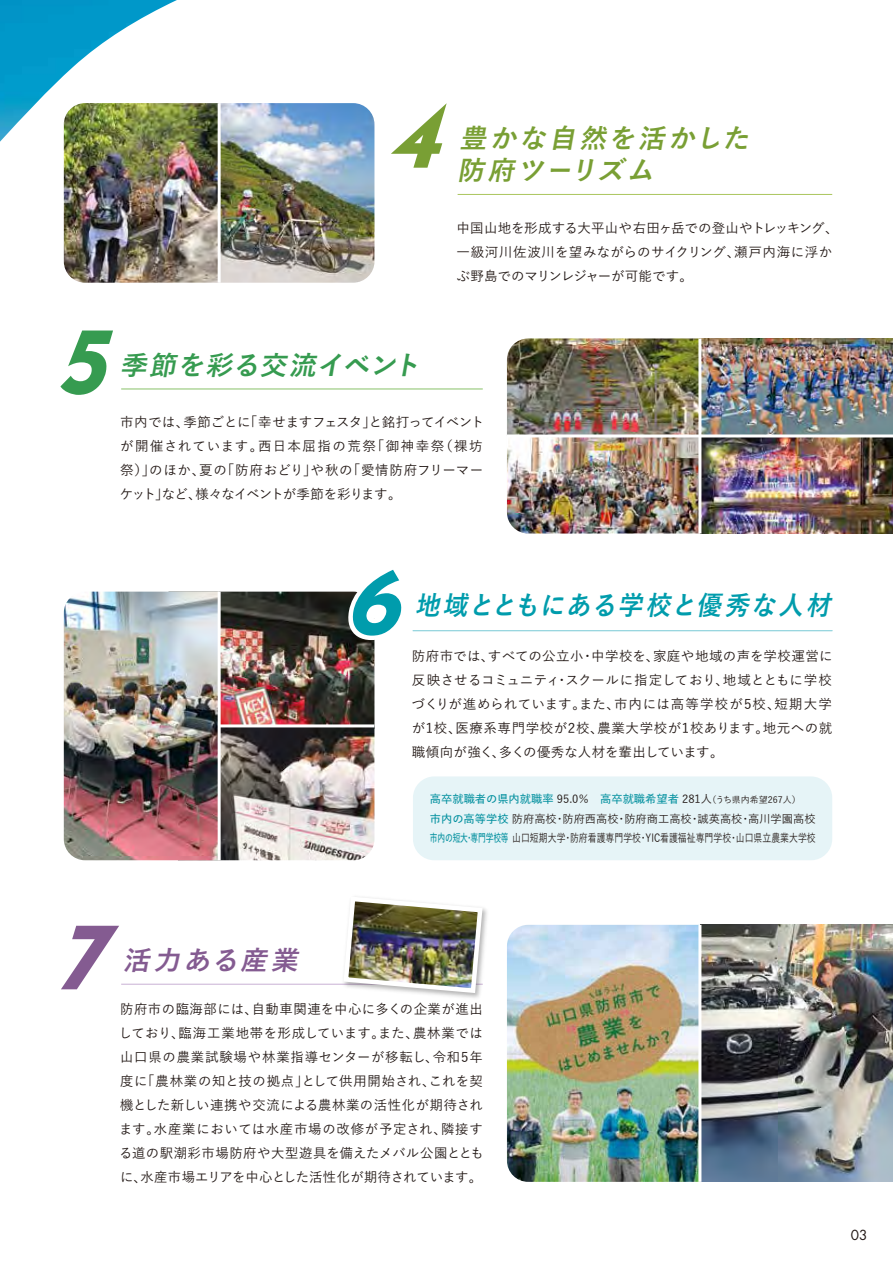
<style>
.page{position:relative;width:893px;height:1263px;background:#fff}
.page>*{position:absolute;margin:0;border:0;box-sizing:border-box;transform-origin:0 0}
.t1{font:italic 700 95.85px "Josefin Sans";color:#369b50}
.t2{font:italic 700 95.85px "Josefin Sans";color:#799f34}
.t3{font:italic 700 95.85px "Josefin Sans";color:#845b91}
.t4{font:italic 700 95.85px "Josefin Sans";color:#009cac}
.t5{font:italic 700 26.55px/31.5px "Yu Go Pr 6 N";color:#799f34}
.t6{font:italic 700 26.55px "Yu Go Pr 6 N";color:#009cac;scale:.93 1}
.t7{font:italic 700 26.55px "Yu Go Pr 6 N";color:#369b50}
.t8{font:italic 700 26.55px "Yu Go Pr 6 N";color:#845b91}
.t9{font:500 13.5px/24px "Yu Go Pr 6 N";letter-spacing:.015em;color:#221815}
.t10{font:13.5px "Futura Std";color:#221815}
.t11{font:500 11.25px/19.5px "Yu Go Pr 6 N";color:#221815}
.s1{font-weight:600;color:#008f9e}
.s2{font-size:9px}
</style>
<div class="page">
<img style="left:0;top:0;width:177px;height:142px">
<hr style="left:121px;top:389px;width:362px;height:1px;background:#88c169">
<hr style="left:458px;top:194px;width:374px;height:1px;background:#aac65d">
<img style="left:64px;top:103px;width:310px;height:180px">
<hr style="left:218px;top:103px;width:3px;height:180px;background:#fff">
<img style="left:507px;top:338px;width:386px;height:195px">
<hr style="left:507px;top:434px;width:386px;height:3px;background:#fff">
<hr style="left:698px;top:338px;width:3px;height:195px;background:#fff">
<img style="left:507px;top:925px;width:386px;height:257px">
<hr style="left:698px;top:925px;width:3px;height:257px;background:#fff">
<hr style="left:121px;top:984px;width:362px;height:1px;background:#c9b0d4">
<hr style="left:413px;top:630px;width:419px;height:1px;background:#77c9d5">
<img style="left:221px;top:592px;width:153px;height:132px">
<img style="left:221px;top:727px;width:153px;height:133px">
<img style="left:64px;top:592px;width:154px;height:268px">
<div style="left:413px;top:776px;width:419px;height:84px;background:#e6f4f7;border-radius:21px"></div>
<img style="left:339px;top:909px;width:148px;height:89px">
<img style="left:341px;top:896px;width:144px;height:99px">
<svg style="left:333px;top:591px;width:88px;height:56px"></svg>
<h1 class="t2" style="left:390px;top:52px;width:77px">4</h1>
<h2 class="t5" style="left:457px;top:123px;width:301px">豊かな自然を活かした防府ツーリズム</h2>
<p class="t9" style="left:456px;top:214px;width:384px">中国山地を形成する大平山や右田ヶ岳での登山やトレッキング、一級河川佐波川を望みながらのサイクリング、瀬戸内海に浮かぶ野島でのマリンレジャーが可能です。</p>
<h1 class="t1" style="left:56px;top:278px;width:77px">5</h1>
<h2 class="t7" style="left:120px;top:350px;width:309px">季節を彩る交流イベント</h2>
<p class="t9" style="left:120px;top:409px;width:366px">市内では、季節ごとに「幸せますフェスタ」と銘打ってイベントが開催されています。西日本屈指の荒祭「御神幸祭（裸坊祭）」のほか、夏の「防府おどり」や秋の「愛情防府フリーマーケット」など、様々なイベントが季節を彩ります。</p>
<h1 class="t4" style="left:344px;top:519px;width:84px">6</h1>
<h2 class="t6" style="left:415px;top:591px;width:457px">地域とともにある学校と優秀な人材</h2>
<p class="t9" style="left:412px;top:642px;width:423px;text-align:justify">防府市では、すべての公立小・中学校を、家庭や地域の声を学校運営に反映させるコミュニティ・スクールに指定しており、地域とともに学校づくりが進められています。また、市内には高等学校が5校、短期大学が1校、医療系専門学校が2校、農業大学校が1校あります。地元への就職傾向が強く、多くの優秀な人材を輩出しています。</p>
<p class="t11" style="left:430px;top:788px;width:387px"><span class="s1">高卒就職者の県内就職率</span> 95.0％　<span class="s1">高卒就職希望者</span> 281人<span class="s2">（うち県内希望267人）<br></span><span class="s1">市内の高等学校</span> 防府高校・防府西高校・防府商工高校・誠英高校・高川学園高校<span class="s1">市内の短大・専門学校等</span>山口短期大学・防府看護専門学校・YIC看護福祉専門学校・山口県立農業大学校</p>
<h1 class="t3" style="left:56px;top:874px;width:76px">7</h1>
<h2 class="t8" style="left:123px;top:945px;width:184px">活力ある産業</h2>
<p class="t9" style="left:119px;top:995px;width:366px;text-align:justify">防府市の臨海部には、自動車関連を中心に多くの企業が進出しており、臨海工業地帯を形成しています。また、農林業では山口県の農業試験場や林業指導センターが移転し、令和5年度に「農林業の知と技の拠点」として供用開始され、これを契機とした新しい連携や交流による農林業の活性化が期待されます。水産業においては水産市場の改修が予定され、隣接する道の駅潮彩市場防府や大型遊具を備えたメバル公園とともに、水産市場エリアを中心とした活性化が期待されています。</p>
<p class="t10" style="left:851px;top:1226px;width:18px">03</p>
</div>
